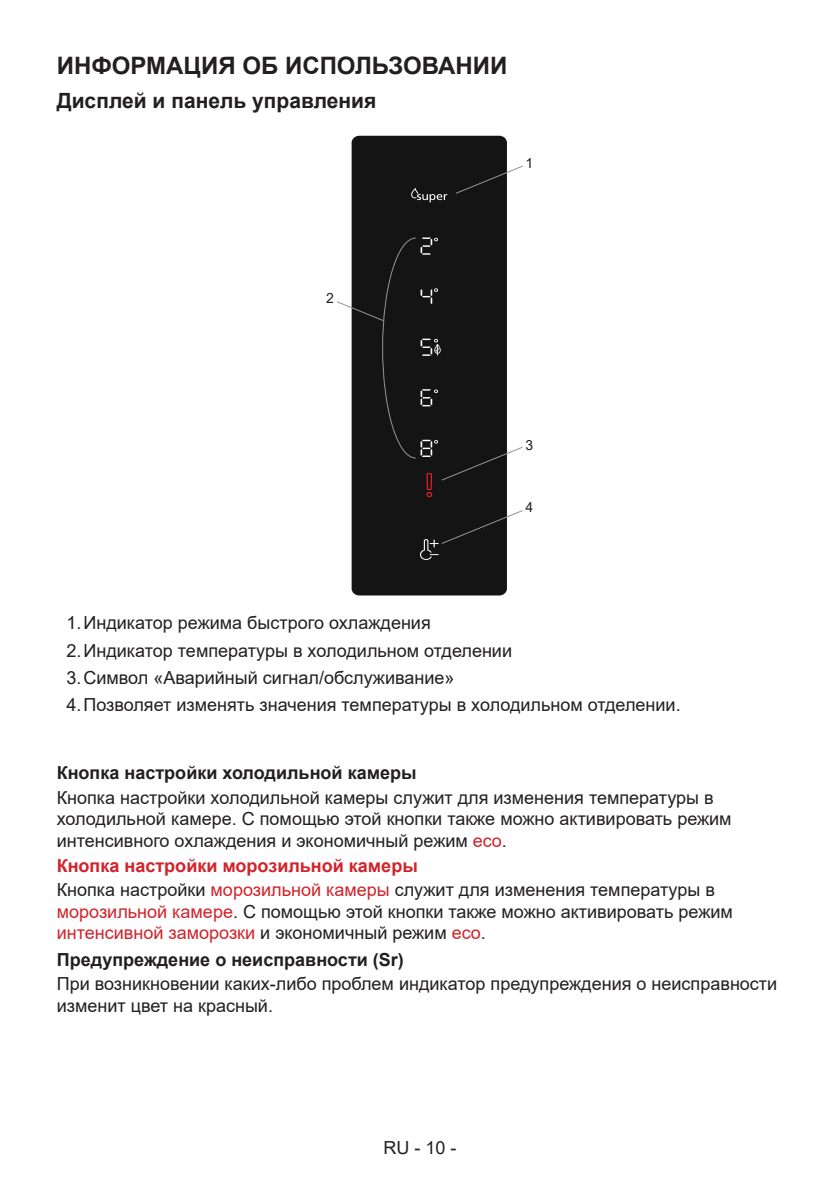
<style>
.page{position:relative;width:840px;height:1191px;background:#fff}
.page>*{position:absolute;margin:0;border:0;box-sizing:border-box;transform-origin:0 0}
.BASLIK_1{font:700 24px "Arial";color:#231f20}
.BASLIK_2{font:700 21px "Arial";color:#231f20}
.Paragraf_yazi{font:18px/21.6px "Arial";color:#231f20}
.Madde_Rakamli{font:18px "Arial";color:#231f20}
.Paragraf_baslik{font:700 18px "Arial";color:#231f20}
.Paragraf_baslik-2{font:700 18px "Arial";color:#d1232a}
.Tablo_yazi{font:14px "Arial";color:#231f20}
.s1{color:#d1232a}
</style>
<div class="page">
<div style="left:351px;top:136px;width:155px;height:459px;background:#141414;border-radius:7px"></div>
<svg style="left:411px;top:188px;width:36px;height:14px"></svg>
<svg style="left:426px;top:492px;width:6px;height:5px"></svg>
<svg style="left:426px;top:473px;width:6px;height:17px"></svg>
<svg style="left:456px;top:165px;width:67px;height:30px"></svg>
<svg style="left:420px;top:509px;width:103px;height:51px"></svg>
<svg style="left:337px;top:237px;width:186px;height:244px"></svg>
<p class="BASLIK_1" style="left:57px;top:49px;width:452px">ИНФОРМАЦИЯ ОБ ИСПОЛЬЗОВАНИИ</p>
<p class="BASLIK_2" style="left:57px;top:86px;width:321px">Дисплей и панель управления</p>
<p class="Tablo_yazi" style="left:525px;top:154px;width:9px">1</p>
<p class="Tablo_yazi" style="left:326px;top:288px;width:9px">2</p>
<p class="Tablo_yazi" style="left:525px;top:435px;width:9px">3</p>
<p class="Tablo_yazi" style="left:525px;top:497px;width:9px">4</p>
<p class="Madde_Rakamli" style="left:66px;top:610px;width:366px">1.Индикатор режима быстрого охлаждения</p>
<p class="Madde_Rakamli" style="left:66px;top:638px;width:447px">2.Индикатор температуры в холодильном отделении</p>
<p class="Madde_Rakamli" style="left:66px;top:665px;width:389px">3.Символ «Аварийный сигнал/обслуживание»</p>
<p class="Madde_Rakamli" style="left:66px;top:692px;width:615px">4.Позволяет изменять значения температуры в холодильном отделении.</p>
<p class="Paragraf_baslik" style="left:57px;top:760px;width:361px">Кнопка настройки холодильной камеры</p>
<p class="Paragraf_yazi" style="left:57px;top:786px;width:676px">Кнопка настройки холодильной камеры служит для изменения температуры в холодильной камере. С помощью этой кнопки также можно активировать режим интенсивного охлаждения и экономичный режим <span class="s1">eco</span>.</p>
<p class="Paragraf_baslik-2" style="left:57px;top:852px;width:362px">Кнопка настройки морозильной камеры</p>
<p class="Paragraf_yazi" style="left:57px;top:878px;width:677px">Кнопка настройки <span class="s1">морозильной камеры</span> служит для изменения температуры в <span class="s1">морозильной камере</span>. С помощью этой кнопки также можно активировать режим <span class="s1">интенсивной заморозки</span> и экономичный режим <span class="s1">eco</span>.</p>
<p class="Paragraf_baslik" style="left:57px;top:947px;width:348px">Предупреждение о неисправности (Sr)</p>
<p class="Paragraf_yazi" style="left:57px;top:973px;width:721px">При возникновении каких-либо проблем индикатор предупреждения о неисправности изменит цвет на красный.</p>
<p class="Paragraf_yazi" style="left:383px;top:1136px;width:75px">RU - 10 -</p>
</div>
